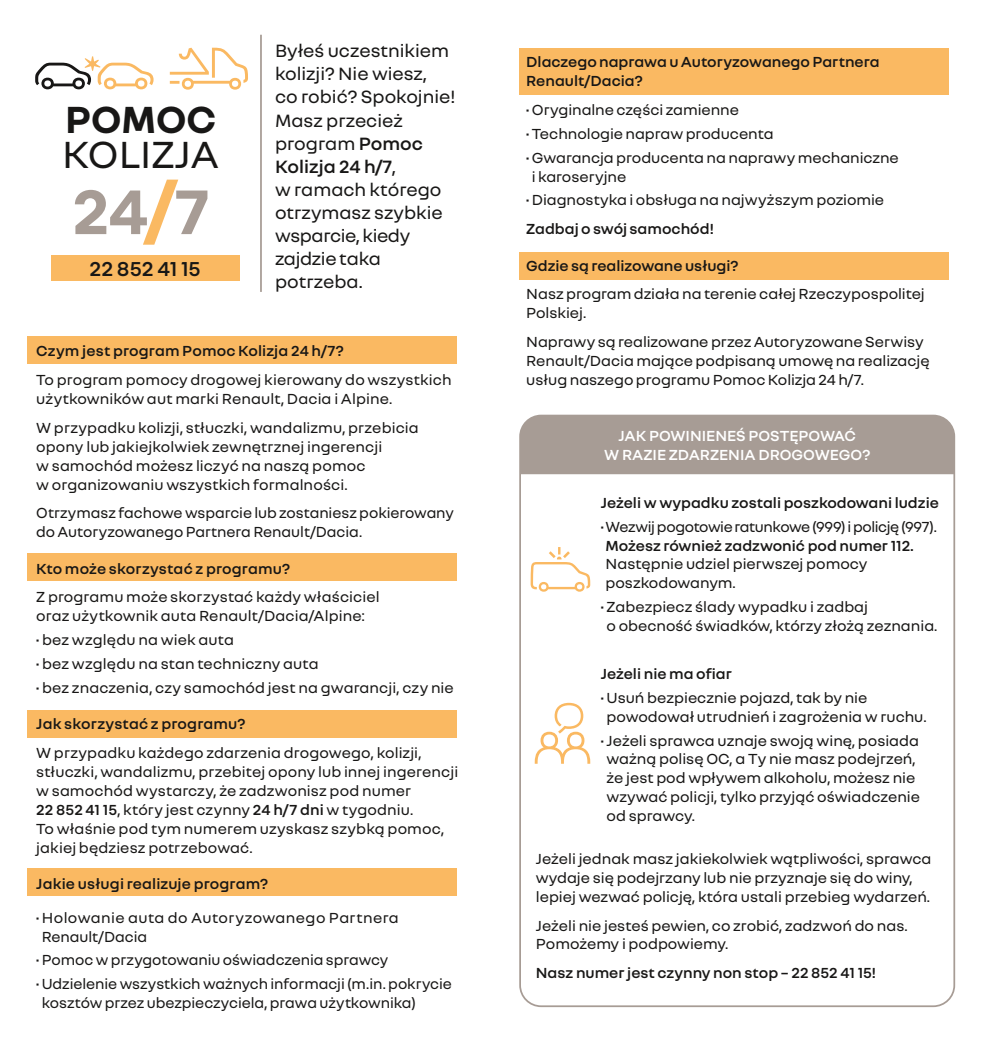
<style>
.page{position:relative;width:983px;height:1042px;background:#fff}
.page>*{position:absolute;margin:0;border:0;box-sizing:border-box;transform-origin:0 0}
.t1{font:700 68.08px "Nouvel R";color:#a79c95}
.t2{font:40.77px/35.4px "Nouvel R";color:#181716}
.t3{font:600 21.7px "Nouvel R";color:#181716}
.t4{font:19.25px/23.1px "Nouvel R";color:#181716}
.t5{font:15.75px/18.9px "Nouvel R";color:#181716}
.Paragraph_Style_1{font:600 15.75px/18.9px "Nouvel R";color:#181716}
.t6{font:15.75px/18.9px "Nouvel R";letter-spacing:.025em;color:#181716}
.t7{font:600 15.75px/18.9px "Nouvel R";color:#fff;text-align:center}
.s1{font-weight:700}
.s2{font-size:78.92px;color:#fab962}
.s3{font-weight:600}
</style>
<div class="page">
<div style="left:27px;top:337px;width:429px;height:27px;background:#fab962"></div>
<div style="left:27px;top:554px;width:429px;height:27px;background:#fab962"></div>
<div style="left:27px;top:710px;width:429px;height:27px;background:#fab962"></div>
<div style="left:27px;top:869px;width:429px;height:27px;background:#fab962"></div>
<div style="left:520px;top:415px;width:434px;height:59px;background:#a79c95"></div>
<svg style="left:534px;top:703px;width:56px;height:61px"></svg>
<svg style="left:530px;top:547px;width:60px;height:45px"></svg>
<div style="left:518px;top:252px;width:429px;height:27px;background:#fab962"></div>
<div style="left:518px;top:48px;width:429px;height:46px;background:#fab962"></div>
<hr style="left:260px;top:35px;width:2px;height:257px;background:#a79c95">
<div style="left:51px;top:255px;width:188px;height:25px;background:#fab962"></div>
<svg style="left:35px;top:56px;width:118px;height:33px"></svg>
<svg style="left:170px;top:48px;width:78px;height:42px"></svg>
<p class="t2" style="left:62px;top:99px;width:158px"><span class="s1">POMOC<br></span>KOLIZJA</p>
<p class="t1" style="left:72px;top:167px;width:139px">24<span class="s2">/</span>7</p>
<p class="t3" style="left:89px;top:255px;width:113px">22 852 41 15</p>
<p class="t4" style="left:275px;top:38px;width:182px">Byłeś uczestnikiem kolizji? Nie wiesz,<br>co robić? Spokojnie!<br>Masz przecież program <span class="s3">Pomoc<br>Kolizja 24 h/7</span>,<br>w ramach którego otrzymasz szybkie wsparcie, kiedy zajdzie taka potrzeba.</p>
<p class="Paragraph_Style_1" style="left:36px;top:341px;width:309px">Czym jest program Pomoc Kolizja 24 h/7?</p>
<p class="t5" style="left:36px;top:370px;width:417px">To program pomocy drogowej kierowany do wszystkich użytkowników aut marki Renault, Dacia i Alpine.</p>
<p class="t5" style="left:36px;top:417px;width:384px">W przypadku kolizji, stłuczki, wandalizmu, przebicia opony lub jakiejkolwiek zewnętrznej ingerencji<br>w samochód możesz liczyć na naszą pomoc<br>w organizowaniu wszystkich formalności.</p>
<p class="t5" style="left:36px;top:503px;width:419px">Otrzymasz fachowe wsparcie lub zostaniesz pokierowany do Autoryzowanego Partnera Renault/Dacia.</p>
<p class="Paragraph_Style_1" style="left:36px;top:558px;width:255px">Kto może skorzystać z programu?</p>
<p class="t5" style="left:36px;top:587px;width:345px">Z programu może skorzystać każdy właściciel oraz użytkownik auta Renault/Dacia/Alpine:</p>
<p class="t5" style="left:36px;top:630px;width:199px">• bez względu na wiek auta</p>
<p class="t5" style="left:36px;top:653px;width:284px">• bez względu na stan techniczny auta</p>
<p class="t5" style="left:36px;top:677px;width:419px">• bez znaczenia, czy samochód jest na gwarancji, czy nie</p>
<p class="Paragraph_Style_1" style="left:36px;top:713px;width:210px">Jak skorzystać z programu?</p>
<p class="t5" style="left:36px;top:742px;width:423px">W przypadku każdego zdarzenia drogowego, kolizji, stłuczki, wandalizmu, przebitej opony lub innej ingerencji w samochód wystarczy, że zadzwonisz pod numer<br><span class="s3">22 852 41 15</span>, który jest czynny <span class="s3">24 h/7 dni</span> w tygodniu.<br>To właśnie pod tym numerem uzyskasz szybką pomoc, jakiej będziesz potrzebować.</p>
<p class="Paragraph_Style_1" style="left:36px;top:873px;width:233px">Jakie usługi realizuje program?</p>
<p class="t6" style="left:42px;top:907px;width:358px;text-indent:-5px">• Holowanie auta do Autoryzowanego Partnera<br>Renault/Dacia</p>
<p class="t5" style="left:36px;top:950px;width:353px">• Pomoc w przygotowaniu oświadczenia sprawcy</p>
<p class="t5" style="left:42px;top:973px;width:411px;text-indent:-5px">• Udzielenie wszystkich ważnych informacji (m.in. pokrycie kosztów przez ubezpieczyciela, prawa użytkownika)</p>
<p class="Paragraph_Style_1" style="left:526px;top:52px;width:355px">Dlaczego naprawa u Autoryzowanego Partnera<br>Renault/Dacia?</p>
<p class="t5" style="left:526px;top:99px;width:214px">• Oryginalne części zamienne</p>
<p class="t5" style="left:526px;top:123px;width:249px">• Technologie napraw producenta</p>
<p class="t5" style="left:531px;top:147px;width:368px;text-indent:-6px">• Gwarancja producenta na naprawy mechaniczne i karoseryjne</p>
<p class="t5" style="left:526px;top:190px;width:359px">• Diagnostyka i obsługa na najwyższym poziomie</p>
<p class="Paragraph_Style_1" style="left:526px;top:219px;width:189px">Zadbaj o swój samochód!</p>
<p class="Paragraph_Style_1" style="left:526px;top:255px;width:213px">Gdzie są realizowane usługi?</p>
<p class="t5" style="left:526px;top:284px;width:400px">Nasz program działa na terenie całej Rzeczypospolitej<br>Polskiej.</p>
<p class="t5" style="left:526px;top:331px;width:405px">Naprawy są realizowane przez Autoryzowane Serwisy<br>Renault/Dacia mające podpisaną umowę na realizację usług naszego programu Pomoc Kolizja 24 h/7.</p>
<p class="t7" style="left:604px;top:425px;width:267px">JAK POWINIENEŚ POSTĘPOWAĆ<br>W RAZIE ZDARZENIA DROGOWEGO?</p>
<p class="Paragraph_Style_1" style="left:600px;top:492px;width:339px">Jeżeli w wypadku zostali poszkodowani ludzie</p>
<p class="t5" style="left:605px;top:516px;width:333px;text-indent:-5px">• Wezwij pogotowie ratunkowe (999) i policję (997).<br><span class="s3">Możesz również zadzwonić pod numer 112.<br></span>Następnie udziel pierwszej pomocy poszkodowanym.</p>
<p class="t5" style="left:606px;top:597px;width:332px;text-indent:-6px">• Zabezpiecz ślady wypadku i zadbaj<br>o obecność świadków, którzy złożą zeznania.</p>
<p class="Paragraph_Style_1" style="left:600px;top:663px;width:133px">Jeżeli nie ma ofiar</p>
<p class="t5" style="left:606px;top:687px;width:321px;text-indent:-6px">• Usuń bezpiecznie pojazd, tak by nie powodował utrudnień i zagrożenia w ruchu.</p>
<p class="t5" style="left:606px;top:730px;width:315px;text-indent:-6px">• Jeżeli sprawca uznaje swoją winę, posiada ważną polisę OC, a Ty nie masz podejrzeń, że jest pod wpływem alkoholu, możesz nie wzywać policji, tylko przyjąć oświadczenie od sprawcy.</p>
<p class="t5" style="left:535px;top:848px;width:397px">Jeżeli jednak masz jakiekolwiek wątpliwości, sprawca wydaje się podejrzany lub nie przyznaje się do winy, lepiej wezwać policję, która ustali przebieg wydarzeń.</p>
<p class="t5" style="left:535px;top:915px;width:373px">Jeżeli nie jesteś pewien, co zrobić, zadzwoń do nas.<br>Pomożemy i podpowiemy.</p>
<p class="Paragraph_Style_1" style="left:535px;top:962px;width:341px">Nasz numer jest czynny non stop – 22 852 41 15!</p>
</div>
